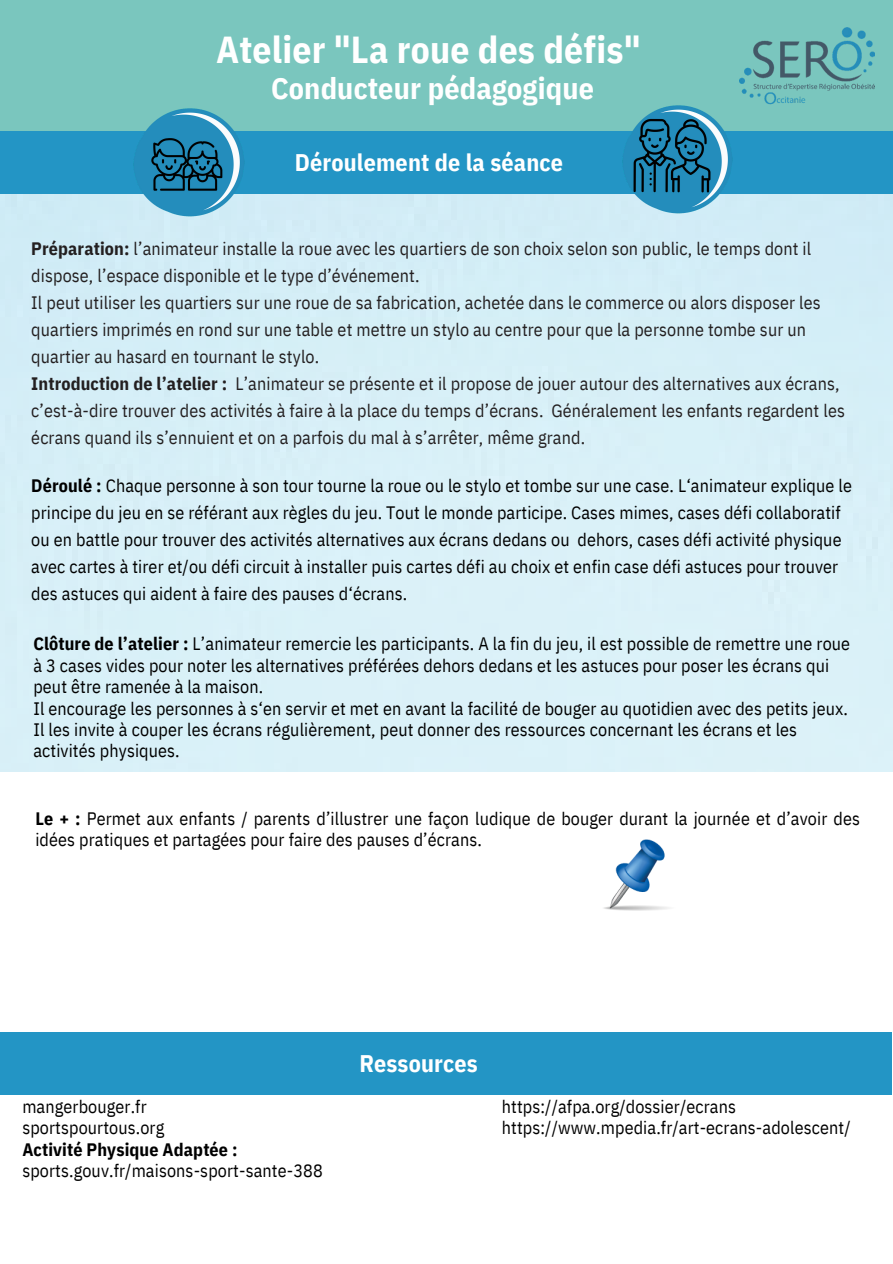
<style>
.page{position:relative;width:893px;height:1264px;background:#fff}
.page>*{position:absolute;margin:0;border:0;box-sizing:border-box;transform-origin:0 0}
.t1{font:700 37.5px "IBM Plex Sans Cond";letter-spacing:.005em;color:#fff}
.t2{font:700 30px "IBM Plex Sans Cond";letter-spacing:.005em;color:#fff}
.t3{font:700 24px "IBM Plex Sans Cond";letter-spacing:.005em;color:#fff}
.t4{font:18px/21.3px "IBM Plex Sans Cond";letter-spacing:.005em;color:#000}
.t5{font:18px/27px "IBM Plex Sans Cond";letter-spacing:.005em;color:#231f20}
.s1{font-weight:700}
</style>
<div class="page">
<div style="left:0;top:0;width:892px;height:158px;background:#7ac6be"></div>
<div style="left:0;top:131px;width:892px;height:63px;background:#2395c5"></div>
<img style="left:739px;top:28px;width:135px;height:76px">
<img style="left:604px;top:839px;width:65px;height:71px">
<div style="left:0;top:1032px;width:891px;height:63px;background:#2395c5"></div>
<img style="left:618px;top:105px;width:115px;height:110px">
<img style="left:130px;top:108px;width:116px;height:110px">
<p class="t1" style="left:216px;top:25px;width:426px">Atelier "La roue des défis"</p>
<p class="t2" style="left:271px;top:68px;width:324px">Conducteur pédagogique</p>
<h2 class="t3" style="left:295px;top:146px;width:270px">Déroulement de la séance</h2>
<p class="t5" style="left:31px;top:234px;width:781px"><span class="s1">Préparation:</span> l’animateur installe la roue avec les quartiers de son choix selon son public, le temps dont il dispose, l’espace disponible et le type d’événement.</p>
<p class="t5" style="left:31px;top:288px;width:790px">Il peut utiliser les quartiers sur une roue de sa fabrication, achetée dans le commerce ou alors disposer les quartiers imprimés en rond sur une table et mettre un stylo au centre pour que la personne tombe sur un quartier au hasard en tournant le stylo.</p>
<p class="t5" style="left:31px;top:369px;width:815px"><span class="s1">Introduction de l’atelier :</span> L’animateur se présente et il propose de jouer autour des alternatives aux écrans, c’est-à-dire trouver des activités à faire à la place du temps d’écrans. Généralement les enfants regardent les écrans quand ils s’ennuient et on a parfois du mal à s’arrêter, même grand.</p>
<p class="t4" style="left:31px;top:472px;width:822px;line-height:27px"><span class="s1">Déroulé :</span> Chaque personne à son tour tourne la roue ou le stylo et tombe sur une case. L‘animateur explique le principe du jeu en se référant aux règles du jeu. Tout le monde participe. Cases mimes, cases défi collaboratif ou en battle pour trouver des activités alternatives aux écrans dedans ou dehors, cases défi activité physique</p>
<p class="t4" style="left:31px;top:553px;width:808px;line-height:27px">avec cartes à tirer et/ou défi circuit à installer puis cartes défi au choix et enfin case défi astuces pour trouver des astuces qui aident à faire des pauses d‘écrans.</p>
<p class="t4" style="left:33px;top:633px;width:818px"><span class="s1">Clôture de l’atelier :</span> L’animateur remercie les participants. A la fin du jeu, il est possible de remettre une roue à 3 cases vides pour noter les alternatives préférées dehors dedans et les astuces pour poser les écrans qui peut être ramenée à la maison.</p>
<p class="t4" style="left:33px;top:697px;width:816px">Il encourage les personnes à s‘en servir et met en avant la facilité de bouger au quotidien avec des petits jeux.<br>Il les invite à couper les écrans régulièrement, peut donner des ressources concernant les écrans et les activités physiques.</p>
<p class="t4" style="left:35px;top:807px;width:826px"><span class="s1">Le + :</span> Permet aux enfants / parents d’illustrer une façon ludique de bouger durant la journée et d’avoir des idées pratiques et partagées pour faire des pauses d’écrans.</p>
<p class="t4" style="left:22px;top:1095px;width:126px">mangerbouger.fr</p>
<p class="t4" style="left:22px;top:1117px;width:143px">sportspourtous.org</p>
<h2 class="t4" style="left:22px;top:1138px;width:302px"><span class="s1">Activité Physique Adaptée : </span>sports.gouv.fr/maisons-sport-sante-388</h2>
<p class="t3" style="left:359px;top:1047px;width:120px">Ressources</p>
<p class="t4" style="left:502px;top:1095px;width:235px">https://afpa.org/dossier/ecrans</p>
<p class="t4" style="left:502px;top:1117px;width:350px">https://www.mpedia.fr/art-ecrans-adolescent/</p>
</div>
